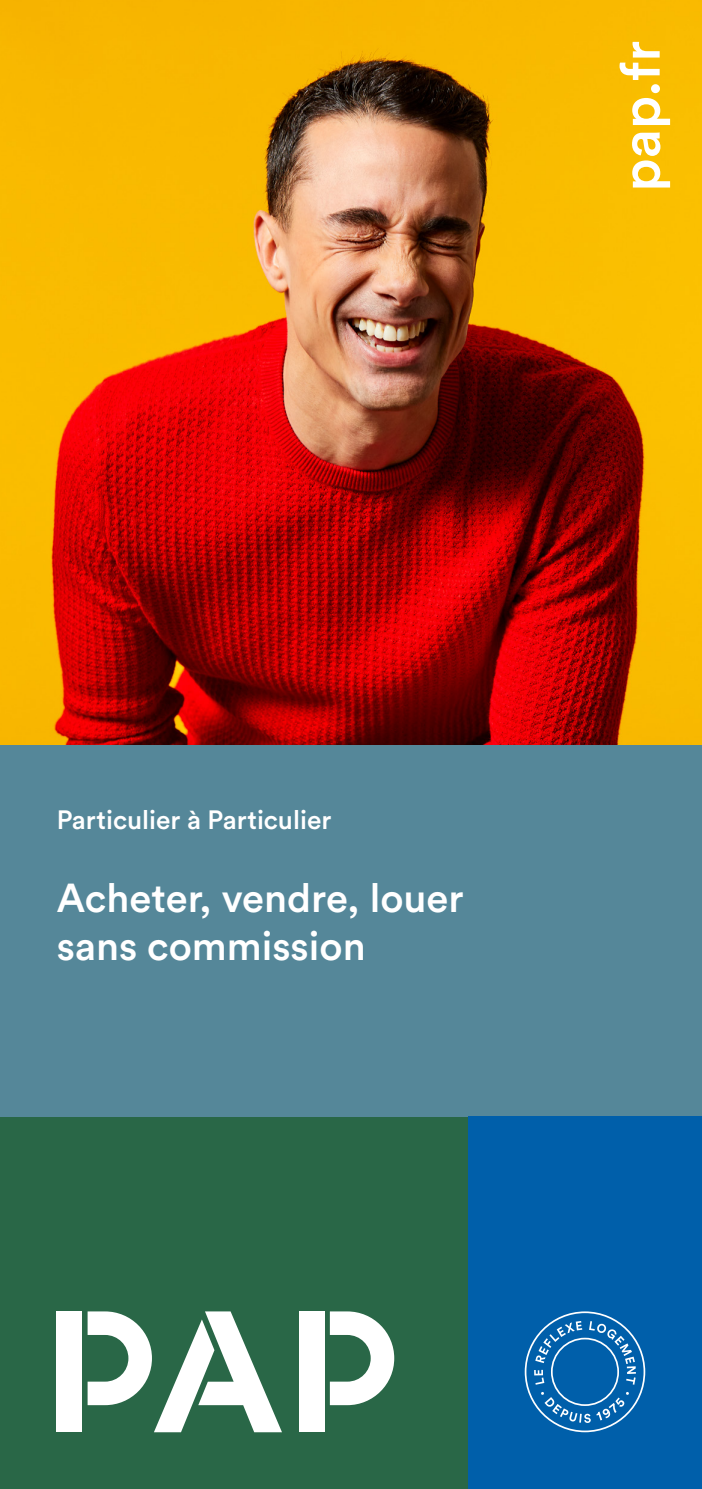
<style>
.page{position:relative;width:702px;height:1489px;background:#fff}
.page>*{position:absolute;margin:0;border:0;box-sizing:border-box;transform-origin:0 0}
.t1{font:500 55px "Circular Std";color:#fff}
.t2{font:500 40px/48px "Circular Std";color:#fff}
.t3{font:500 26.25px "Circular Std";color:#fff}
</style>
<div class="page">
<div style="left:0;top:1116px;width:468px;height:372px;background:#296747"></div>
<div style="left:0;top:744px;width:702px;height:372px;background:#558799"></div>
<img style="left:0;top:0;width:702px;height:744px">
<div style="left:468px;top:1116px;width:234px;height:372px;background:#005faa"></div>
<div style="left:57px;top:1311px;width:25px;height:120px;background:#fff"></div>
<div style="left:299px;top:1311px;width:25px;height:120px;background:#fff"></div>
<svg style="left:330px;top:1311px;width:64px;height:93px"></svg>
<svg style="left:88px;top:1311px;width:194px;height:120px"></svg>
<svg style="left:524px;top:1311px;width:121px;height:120px"></svg>
<h1 class="t1" style="left:605px;top:192px;width:152px;rotate:-90deg">pap.fr</h1>
<p class="t3" style="left:57px;top:803px;width:276px">Particulier à Particulier</p>
<p class="t2" style="left:57px;top:873px;width:408px">Acheter, vendre, louer sans commission</p>
</div>
